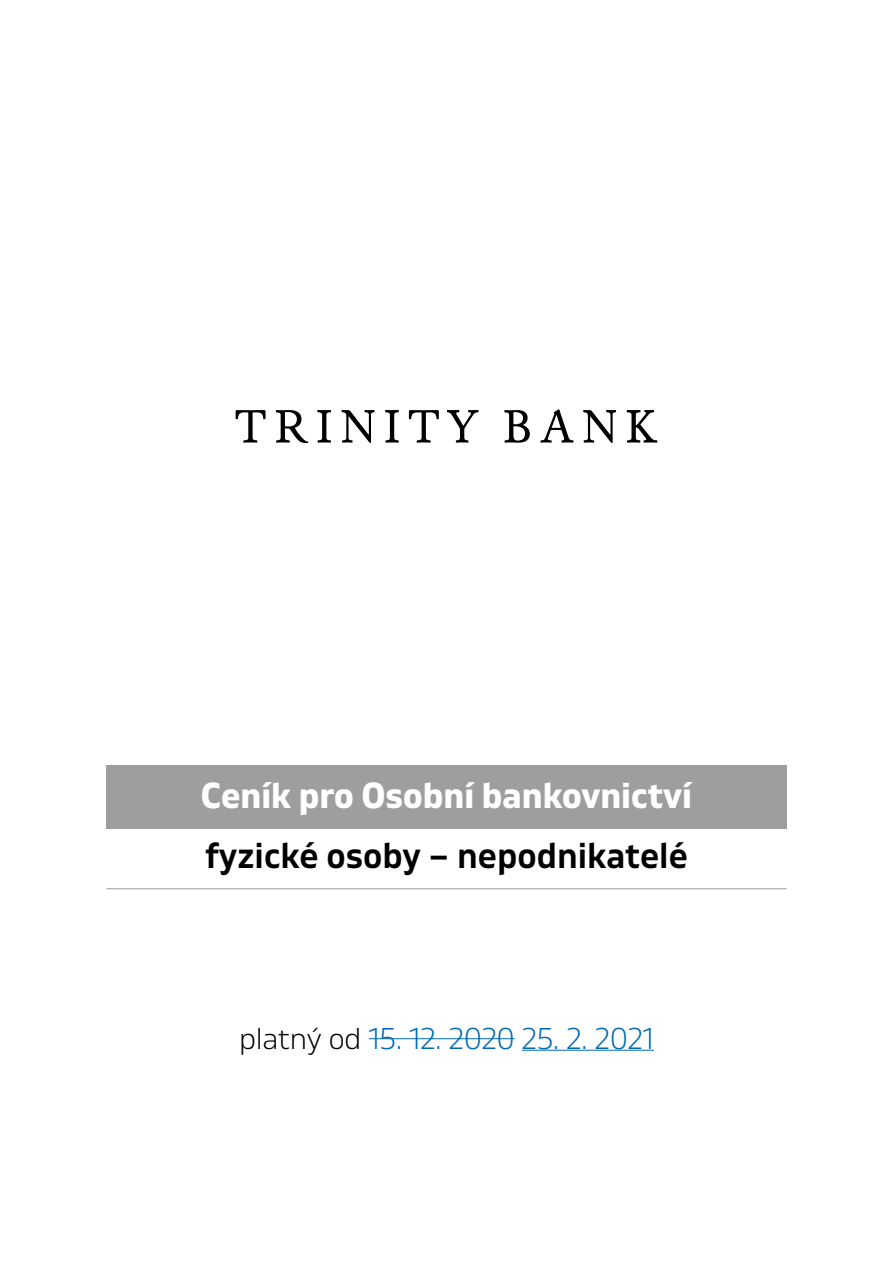
<style>
.page{position:relative;width:893px;height:1263px;background:#fff}
.page>*{position:absolute;margin:0;border:0;box-sizing:border-box;transform-origin:0 0}
.t1{font:700 36px "Gilam";color:#fff}
.t2{font:600 36px "Gilam";color:#000}
.t3{font:300 30px "Gilam";color:#006ab3}
.s1{color:#000}
</style>
<div class="page">
<div style="left:106px;top:765px;width:681px;height:64px;background:#9c9e9f"></div>
<hr style="left:522px;top:1050px;width:132px;height:1px;background:#006ab3">
<hr style="left:369px;top:1038px;width:146px;height:1px;background:#006ab3">
<svg style="left:504px;top:409px;width:153px;height:34px"></svg>
<svg style="left:236px;top:410px;width:243px;height:33px"></svg>
<hr style="left:106px;top:888px;width:681px;height:1px;background:#9c9e9f">
<p class="t1" style="left:201px;top:769px;width:493px">Ceník pro Osobní bankovnictví</p>
<p class="t2" style="left:205px;top:829px;width:484px">fyzické osoby – nepodnikatelé</p>
<p class="t3" style="left:239px;top:1016px;width:416px"><span class="s1">platný od</span> 15. 12. 2020 25. 2. 2021</p>
</div>
